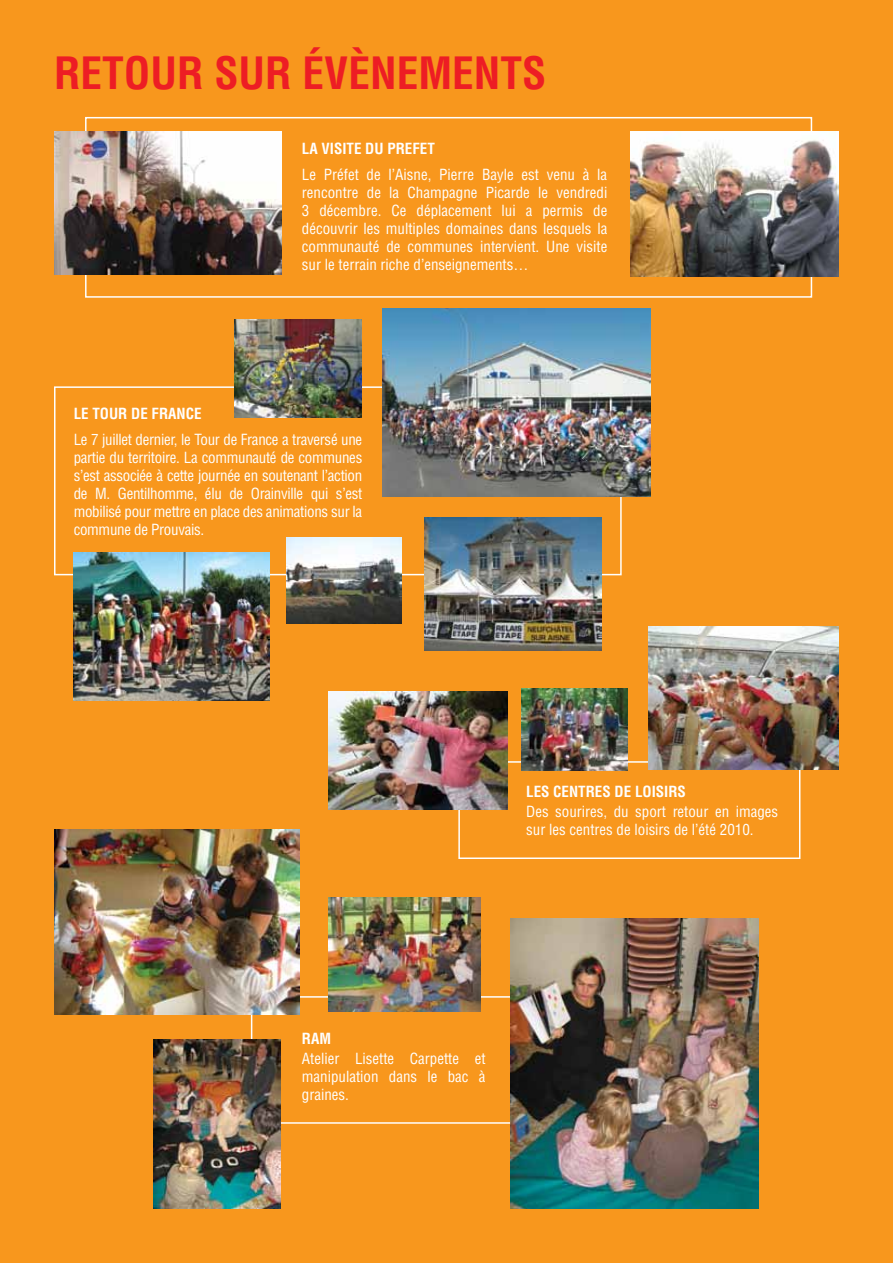
<style>
.page{position:relative;width:893px;height:1263px;background:#f8971d}
.page>*{position:absolute;margin:0;border:0;box-sizing:border-box;transform-origin:0 0}
.t1{font:700 condensed 43.5px "Helvetica";color:#ed1d24}
.t2{font:condensed 15px/18px "Helvetica";color:#fff;text-align:justify}
.t3{font:700 condensed 15px "Helvetica";color:#fff}
</style>
<div class="page">
<div style="left:458px;top:761px;width:342px;height:98px;border:2px solid #fff"></div>
<div style="left:251px;top:996px;width:317px;height:128px;border:2px solid #fff"></div>
<div style="left:85px;top:117px;width:727px;height:181px;border:2px solid #fff"></div>
<img style="left:54px;top:132px;width:227px;height:143px">
<img style="left:648px;top:626px;width:191px;height:144px">
<img style="left:510px;top:919px;width:249px;height:290px">
<img style="left:287px;top:537px;width:115px;height:87px">
<img style="left:235px;top:319px;width:127px;height:98px">
<img style="left:73px;top:553px;width:196px;height:147px">
<img style="left:424px;top:517px;width:178px;height:134px">
<img style="left:383px;top:308px;width:267px;height:188px">
<img style="left:329px;top:691px;width:178px;height:119px">
<img style="left:54px;top:830px;width:246px;height:184px">
<img style="left:521px;top:689px;width:107px;height:81px">
<img style="left:328px;top:897px;width:152px;height:115px">
<img style="left:153px;top:1039px;width:127px;height:170px">
<img style="left:631px;top:132px;width:208px;height:145px">
<h1 class="t1" style="left:54px;top:46px;width:494px">RETOUR SUR ÉVÈNEMENTS</h1>
<p class="t3" style="left:74px;top:404px;width:129px">LE TOUR DE FRANCE</p>
<p class="t3" style="left:302px;top:139px;width:134px">LA VISITE DU PREFET</p>
<p class="t2" style="left:302px;top:166px;width:307px">Le Préfet de l’Aisne, Pierre Bayle est venu à la rencontre de la Champagne Picarde le vendredi 3 décembre. Ce déplacement lui a permis de découvrir les multiples domaines dans lesquels la communauté de communes intervient. Une visite sur le terrain riche d’enseignements…</p>
<p class="t2" style="left:74px;top:430px;width:290px">Le 7 juillet dernier, le Tour de France a traversé une partie du territoire. La communauté de communes s’est associée à cette journée en soutenant l’action de M. Gentilhomme, élu de Orainville qui s’est mobilisé pour mettre en place des animations sur la commune de Prouvais.</p>
<p class="t3" style="left:526px;top:782px;width:161px">LES CENTRES DE LOISIRS</p>
<p class="t2" style="left:526px;top:802px;width:253px">Des sourires, du sport retour en images sur les centres de loisirs de l’été 2010.</p>
<p class="t3" style="left:302px;top:1029px;width:31px">RAM</p>
<p class="t2" style="left:302px;top:1049px;width:185px">Atelier Lisette Carpette et manipulation dans le bac à graines.</p>
</div>
